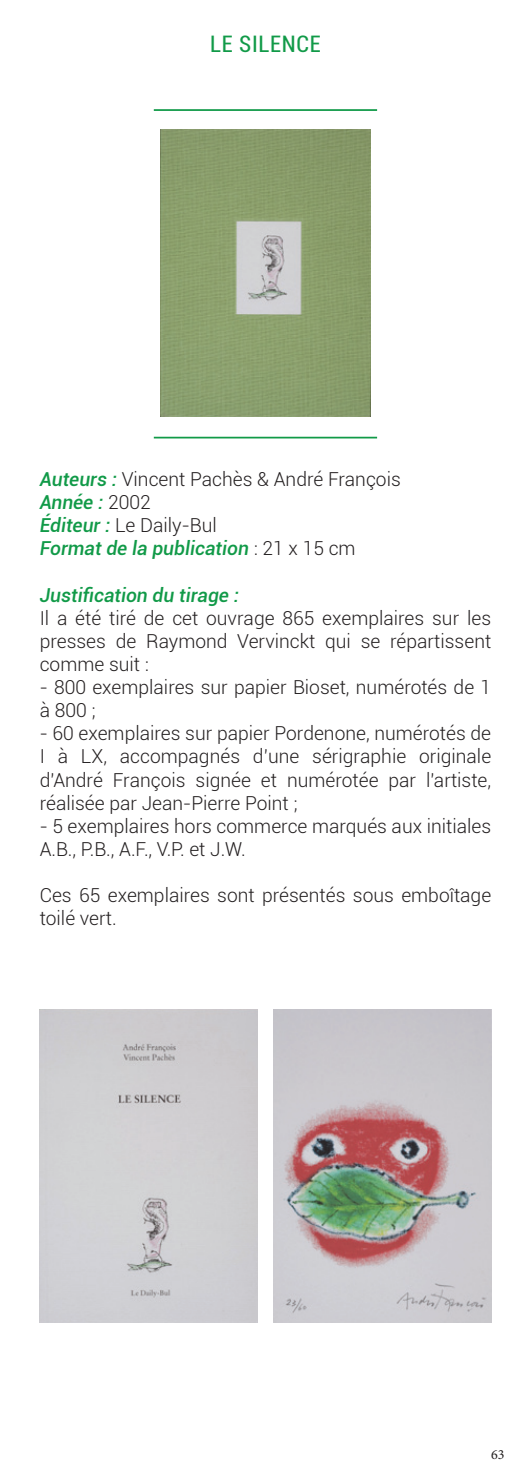
<style>
.page{position:relative;width:521px;height:1474px;background:#fff}
.page>*{position:absolute;margin:0;border:0;box-sizing:border-box;transform-origin:0 0}
.t1{font:condensed 22.75px "Roboto";letter-spacing:.03em;color:#119a48}
.t2{font:300 19.25px/23.1px "Roboto";color:#231f20}
.t3{font:italic 500 19.25px "Roboto";color:#119a48}
.t4{font:14px "Minion Pro";color:#231f20}
.s1{font-weight:500;font-style:italic;color:#119a48}
</style>
<div class="page">
<hr style="left:154px;top:437px;width:223px;height:1px;background:#119a48">
<hr style="left:154px;top:109px;width:223px;height:2px;background:#119a48">
<div style="left:40px;top:1009px;width:218px;height:313px;background:#cfcfd2"></div>
<img style="left:161px;top:130px;width:209px;height:287px">
<img style="left:273px;top:1009px;width:218px;height:313px">
<p class="t1" style="left:210px;top:28px;width:112px">LE SILENCE</p>
<p class="t2" style="left:40px;top:467px;width:363px"><span class="s1">Auteurs :</span> Vincent Pachès &amp; André François<br><span class="s1">Année :</span> 2002<br><span class="s1">éditeur :</span> Le Daily-Bul<br><span class="s1">Format de la publication</span> : 21 x 15 cm</p>
<p class="t3" style="left:40px;top:581px;width:201px">Justification du tirage :</p>
<p class="t2" style="left:40px;top:605px;width:453px;text-align:justify">Il a été tiré de cet ouvrage 865 exemplaires sur les presses de Raymond Vervinckt qui se répartissent comme suit :</p>
<p class="t2" style="left:40px;top:675px;width:453px">- 800 exemplaires sur papier Bioset, numérotés de 1 à 800 ;</p>
<p class="t2" style="left:40px;top:721px;width:453px;text-align:justify">- 60 exemplaires sur papier Pordenone, numérotés de I à LX, accompagnés d’une sérigraphie originale d'André François signée et numérotée par l'artiste, réalisée par Jean-Pierre Point ;</p>
<p class="t2" style="left:40px;top:813px;width:453px">- 5 exemplaires hors commerce marqués aux initiales<br>A.B., P.B., A.F., V.P. et J.W.</p>
<p class="t2" style="left:40px;top:883px;width:453px">Ces 65 exemplaires sont présentés sous emboîtage toilé vert.</p>
<p class="t4" style="left:491px;top:1445px;width:15px">63</p>
</div>
